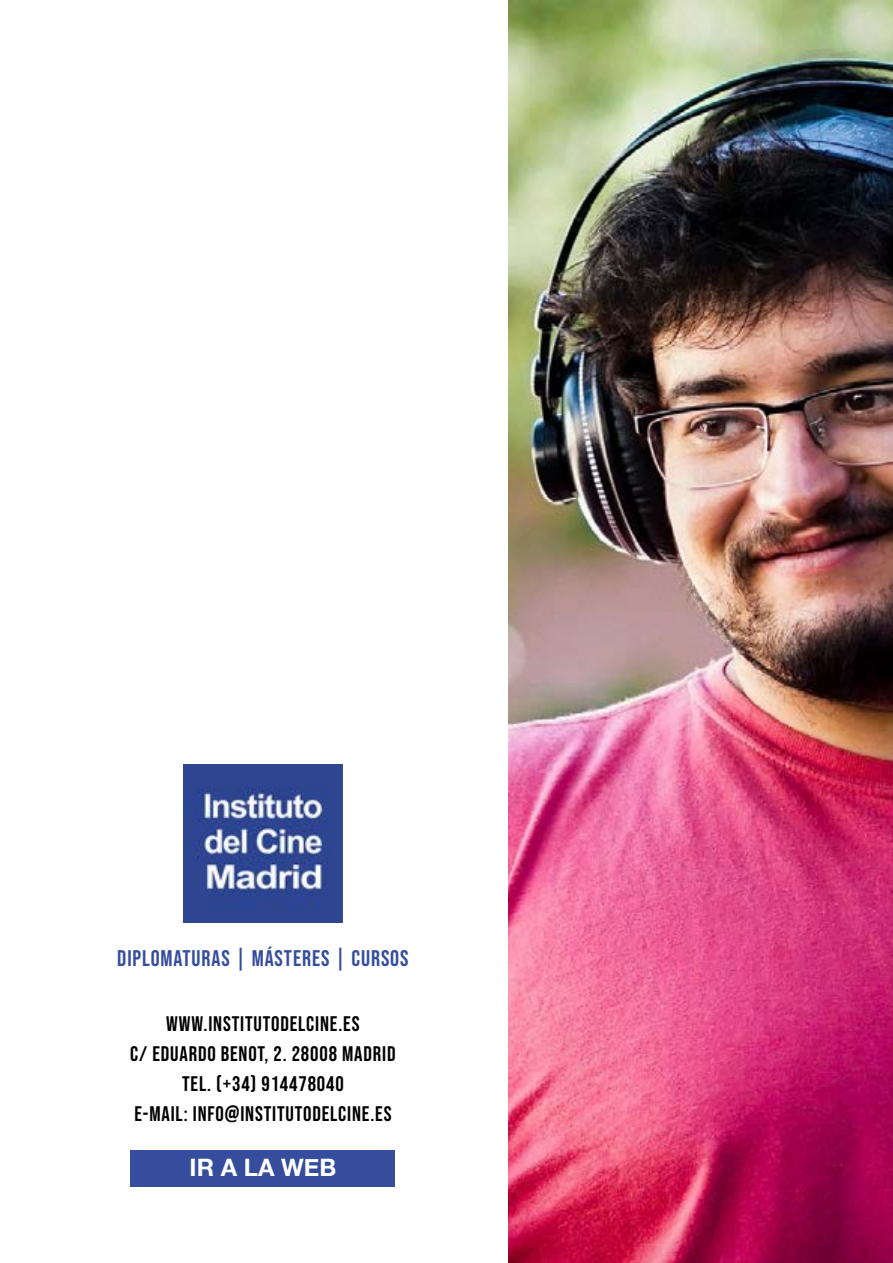
<style>
.page{position:relative;width:893px;height:1263px;background:#fff}
.page>*{position:absolute;margin:0;border:0;box-sizing:border-box;transform-origin:0 0}
.t1{font:700 24px "Helvetica Neue";color:#fff}
.t2{font:22.5px "Bebas Neue";letter-spacing:.04em;color:#354d9c}
.t3{font:21px/30px "Bebas Neue";letter-spacing:.04em;color:#000;text-align:center}
</style>
<div class="page">
<hr style="left:0;top:1231px;width:1px;height:31px;background:#3d418f">
<img style="left:508px;top:0;width:384px;height:1263px">
<img style="left:184px;top:764px;width:158px;height:159px">
<div style="left:130px;top:1149px;width:265px;height:37px;background:#354d9c"></div>
<p class="t2" style="left:117px;top:945px;width:293px">DIPLOMATURAS | MÁSTERES | CURSOS</p>
<p class="t3" style="left:130px;top:1009px;width:267px">WWW.INSTITUTODELCINE.ES<br>C/ EDUARDO BENOT, 2. 28008 MADRID<br>TEL. (+34) 914478040<br>E-MAIL: INFO@INSTITUTODELCINE.ES</p>
<p class="t1" style="left:190px;top:1149px;width:148px">IR A LA WEB</p>
</div>
